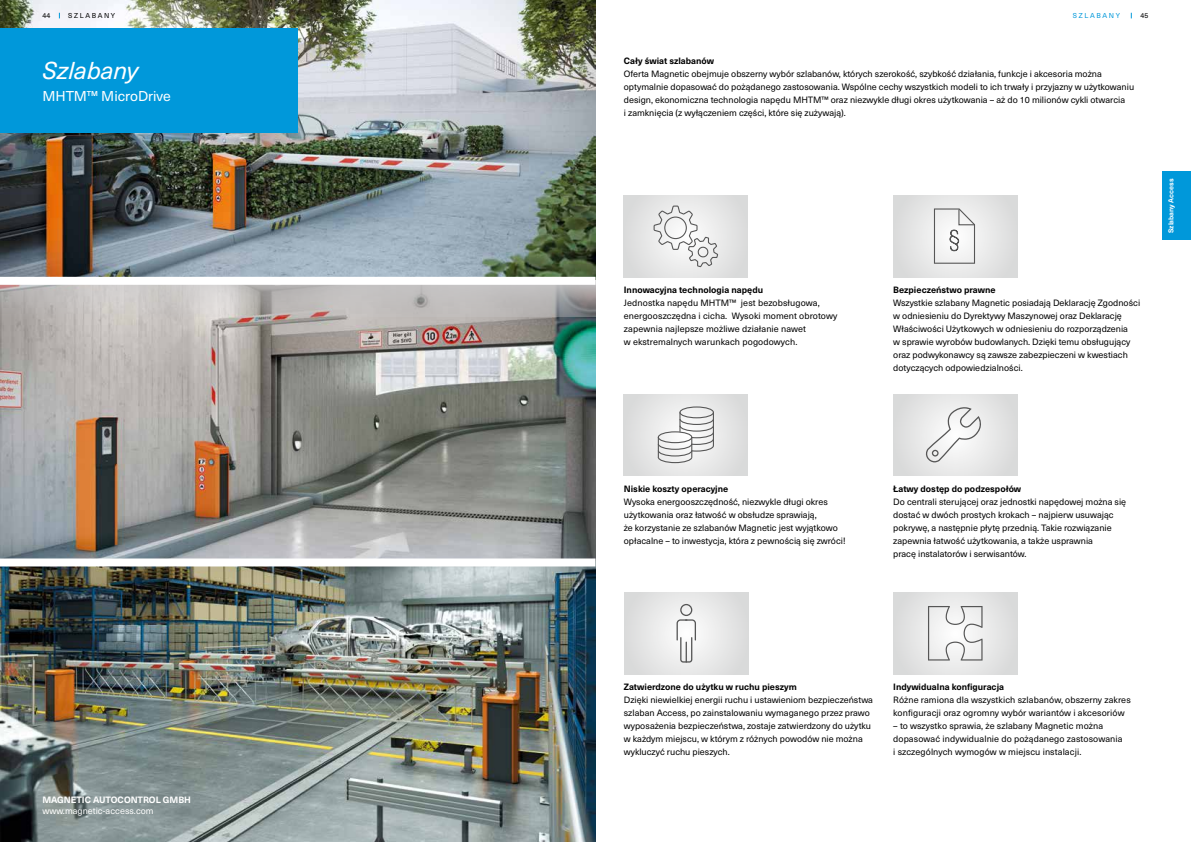
<style>
.page{position:relative;width:1191px;height:842px;background:#fff}
.page>*{position:absolute;margin:0;border:0;box-sizing:border-box;transform-origin:0 0}
.t1{font:italic 24px "Neue Haas Unica Pro";color:#fff}
.t2{font:14px "Neue Haas Unica Pro";color:#fff}
.t3{font:9px/13px "Neue Haas Unica Pro";color:#000}
.t4{font:700 9px "Neue Haas Unica Pro";color:#000}
.t5{font:700 9px "Neue Haas Unica Pro";letter-spacing:-.005em;color:#fff}
.t6{font:9px "Neue Haas Unica Pro";color:#fff}
.t7{font:700 7px "Neue Haas Unica Pro";letter-spacing:-.005em;color:#fff}
.t8{font:7px "Neue Haas Unica Pro";letter-spacing:.23em;color:#000}
.t9{font:7px "Neue Haas Unica Pro";letter-spacing:.23em;color:#0098da}
</style>
<div class="page">
<img style="left:0;top:0;width:595px;height:842px">
<svg style="left:0;top:285px;width:595px;height:32px;background:#bebbba"></svg>
<div style="left:0;top:28px;width:283px;height:105px;background:#0098da"></div>
<div style="left:6px;top:28px;width:292px;height:105px;background:#0098da"></div>
<div style="left:893px;top:592px;width:124px;height:82px;background:#e3e3e3"></div>
<svg style="left:928px;top:606px;width:54px;height:54px"></svg>
<svg style="left:624px;top:592px;width:124px;height:82px;background:#e5e5e5"></svg>
<svg style="left:676px;top:604px;width:20px;height:59px"></svg>
<hr style="left:685px;top:642px;width:2px;height:21px;background:#565656">
<div style="left:0;top:277px;width:595px;height:8px;background:#fff"></div>
<div style="left:0;top:558px;width:595px;height:8px;background:#fff"></div>
<div style="left:624px;top:394px;width:124px;height:82px;background:#e3e3e3"></div>
<div style="left:679px;top:406px;width:35px;height:12px;border:1px solid #565656;border-radius:50%"></div>
<svg style="left:657px;top:412px;width:57px;height:52px"></svg>
<div style="left:624px;top:196px;width:124px;height:81px;background:#e2e2e2"></div>
<svg style="left:653px;top:206px;width:65px;height:61px"></svg>
<div style="left:893px;top:196px;width:124px;height:81px;background:#e4e5e5"></div>
<svg style="left:934px;top:208px;width:42px;height:56px"></svg>
<div style="left:893px;top:394px;width:124px;height:82px;background:#e2e3e3"></div>
<svg style="left:925px;top:407px;width:60px;height:55px"></svg>
<div style="left:1162px;top:172px;width:29px;height:68px;background:#0098da"></div>
<p class="t8" style="left:43px;top:11px;width:9px">44</p>
<p class="t8" style="left:68px;top:11px;width:49px">SZLABANY</p>
<h1 class="t1" style="left:43px;top:56px;width:97px">Szlabany</h1>
<h2 class="t2" style="left:43px;top:87px;width:130px">MHTM™ MicroDrive</h2>
<p class="t5" style="left:43px;top:794px;width:150px">MAGNETIC AUTOCONTROL GMBH</p>
<p class="t6" style="left:43px;top:805px;width:113px">www.magnetic-access.com</p>
<p class="t9" style="left:1072px;top:11px;width:49px">SZLABANY</p>
<p class="t8" style="left:1140px;top:11px;width:9px">45</p>
<p class="t4" style="left:624px;top:55px;width:92px">Cały świat szlabanów</p>
<p class="t3" style="left:624px;top:67px;width:512px">Oferta Magnetic obejmuje obszerny wybór szlabanów, których szerokość, szybkość działania, funkcje i akcesoria można optymalnie dopasować do pożądanego zastosowania. Wspólne cechy wszystkich modeli to ich trwały i przyjazny w użytkowaniu design, ekonomiczna technologia napędu MHTM™ oraz niezwykle długi okres użytkowania – aż do 10 milionów cykli otwarcia<br>i zamknięcia (z wyłączeniem części, które się zużywają).</p>
<p class="t4" style="left:624px;top:284px;width:141px">Innowacyjna technologia napędu</p>
<p class="t3" style="left:624px;top:297px;width:215px">Jednostka napędu MHTM™ jest bezobsługowa, energooszczędna i cicha. Wysoki moment obrotowy zapewnia najlepsze możliwe działanie nawet<br>w ekstremalnych warunkach pogodowych.</p>
<p class="t4" style="left:893px;top:284px;width:104px">Bezpieczeństwo prawne</p>
<p class="t3" style="left:893px;top:297px;width:248px">Wszystkie szlabany Magnetic posiadają Deklarację Zgodności w odniesieniu do Dyrektywy Maszynowej oraz Deklarację Właściwości Użytkowych w odniesieniu do rozporządzenia<br>w sprawie wyrobów budowlanych. Dzięki temu obsługujący oraz podwykonawcy są zawsze zabezpieczeni w kwestiach dotyczących odpowiedzialności.</p>
<p class="t7" style="left:1166px;top:233px;width:56px;rotate:-90deg">Szlabany Access</p>
<p class="t4" style="left:624px;top:483px;width:106px">Niskie koszty operacyjne</p>
<p class="t3" style="left:624px;top:495px;width:223px">Wysoka energooszczędność, niezwykle długi okres użytkowania oraz łatwość w obsłudze sprawiają,<br>że korzystanie ze szlabanów Magnetic jest wyjątkowo opłacalne – to inwestycja, która z pewnością się zwróci!</p>
<p class="t4" style="left:893px;top:483px;width:129px">Łatwy dostęp do podzespołów</p>
<p class="t3" style="left:893px;top:495px;width:234px">Do centrali sterującej oraz jednostki napędowej można się dostać w dwóch prostych krokach – najpierw usuwając pokrywę, a następnie płytę przednią. Takie rozwiązanie zapewnia łatwość użytkowania, a także usprawnia<br>pracę instalatorów i serwisantów.</p>
<p class="t4" style="left:624px;top:681px;width:174px">Zatwierdzone do użytku w ruchu pieszym</p>
<p class="t3" style="left:624px;top:693px;width:251px">Dzięki niewielkiej energii ruchu i ustawieniom bezpieczeństwa szlaban Access, po zainstalowaniu wymaganego przez prawo wyposażenia bezpieczeństwa, zostaje zatwierdzony do użytku w każdym miejscu, w którym z różnych powodów nie można wykluczyć ruchu pieszych.</p>
<p class="t4" style="left:893px;top:681px;width:112px">Indywidualna konfiguracja</p>
<p class="t3" style="left:893px;top:693px;width:239px">Różne ramiona dla wszystkich szlabanów, obszerny zakres konfiguracji oraz ogromny wybór wariantów i akcesoriów</p>
<p class="t3" style="left:893px;top:719px;width:231px">– to wszystko sprawia, że szlabany Magnetic można dopasować indywidualnie do pożądanego zastosowania i szczególnych wymogów w miejscu instalacji.</p>
</div>
